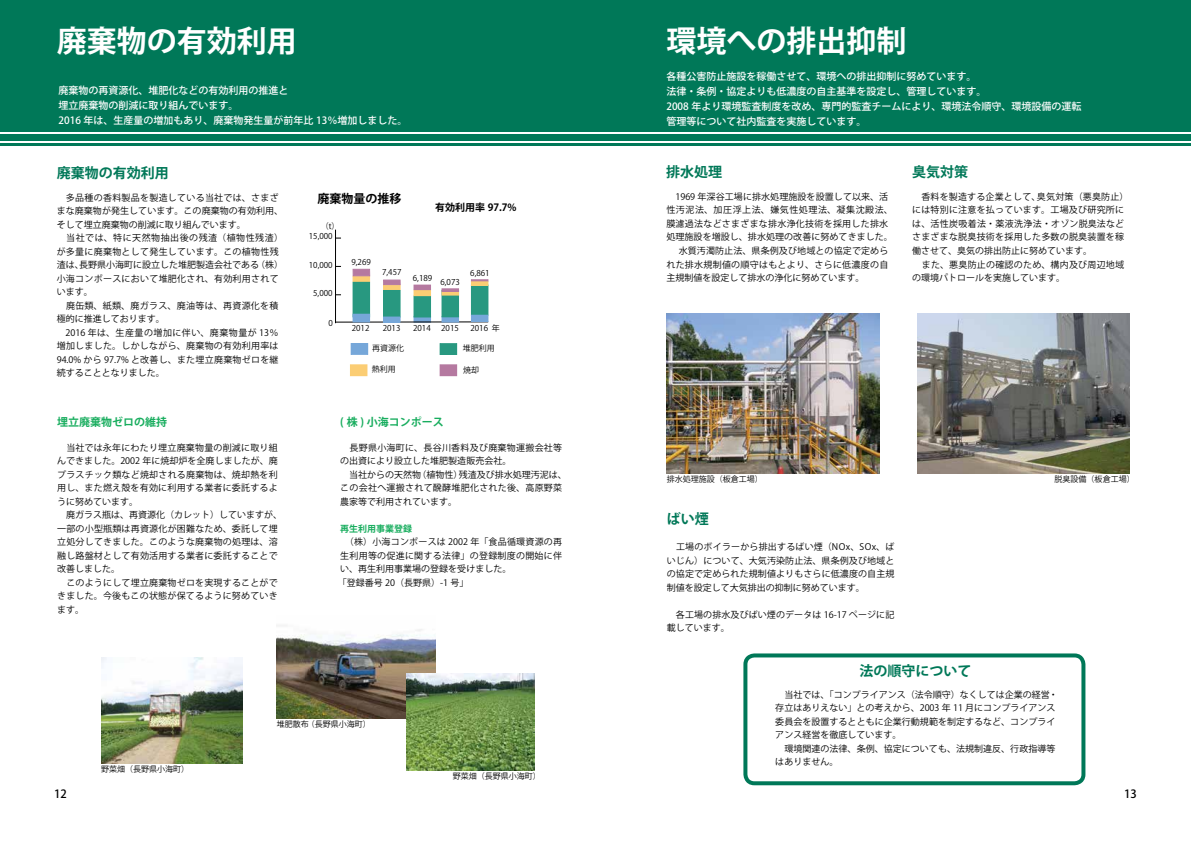
<style>
.page{position:relative;width:1191px;height:842px;background:#fff}
.page>*{position:absolute;margin:0;border:0;box-sizing:border-box;transform-origin:0 0}
.t1{font:700 30px "Koz Go Pro";color:#fff}
.t2{font:700 14px "Koz Go Pro";color:#007858}
.t3{font:700 12px "Koz Go Pro";color:#000}
.t4{font:500 11.3px "Koz Go Pro";color:#000}
.t5{font:700 11px "Koz Go Pro";color:#18ad5e}
.t6{font:500 10px/15px "Koz Go Pro";color:#fff}
.t7{font:700 10px "Koz Go Pro";color:#000}
.t8{font:9px/13.5px "Koz Go Pro";letter-spacing:.02em;color:#000}
.t9{font:9px "Koz Go Pro";color:#000}
.t10{font:9px "Koz Go Pro";letter-spacing:.055em;color:#000}
.t11{font:700 9px "Koz Go Pro";color:#18ad5e}
.t12{font:8px/10.5px "Koz Go Pro";color:#000}
</style>
<div class="page">
<hr style="left:0;top:143px;width:595px;height:3px;background:#007858">
<div style="left:0;top:135px;width:595px;height:6px;background:#007858"></div>
<div style="left:0;top:0;width:595px;height:132px;background:#007858"></div>
<img style="left:277px;top:625px;width:158px;height:93px">
<div style="left:471px;top:279px;width:17px;height:3px;border:1px solid #b579a0"></div>
<div style="left:414px;top:316px;width:16px;height:6px;background:#76a7d9"></div>
<div style="left:414px;top:316px;width:17px;height:6px;border:1px solid #76a7d9"></div>
<div style="left:414px;top:296px;width:16px;height:21px;background:#289880"></div>
<div style="left:414px;top:296px;width:17px;height:21px;border:1px solid #289880"></div>
<div style="left:414px;top:290px;width:16px;height:6px;background:#fbcd74"></div>
<div style="left:414px;top:290px;width:17px;height:6px;border:1px solid #fbcd74"></div>
<div style="left:350px;top:365px;width:17px;height:11px;background:#fbcd74"></div>
<div style="left:440px;top:344px;width:16px;height:10px;background:#289880"></div>
<div style="left:440px;top:343px;width:17px;height:12px;border:1px solid #289880"></div>
<div style="left:351px;top:343px;width:17px;height:11px;background:#76a7d9"></div>
<div style="left:351px;top:343px;width:17px;height:12px;border:1px solid #76a7d9"></div>
<div style="left:440px;top:365px;width:16px;height:11px;background:#b579a0"></div>
<div style="left:440px;top:365px;width:17px;height:11px;border:1px solid #b579a0"></div>
<hr style="left:335px;top:322px;width:153px;height:1px;background:#000">
<hr style="left:335px;top:230px;width:1px;height:93px;background:#000">
<div style="left:414px;top:285px;width:16px;height:5px;background:#b579a0"></div>
<div style="left:471px;top:285px;width:17px;height:30px;background:#289880"></div>
<div style="left:471px;top:285px;width:17px;height:30px;border:1px solid #289880"></div>
<div style="left:471px;top:282px;width:17px;height:4px;border:1px solid #fbcd74"></div>
<div style="left:471px;top:315px;width:17px;height:6px;background:#76a7d9"></div>
<div style="left:471px;top:315px;width:17px;height:7px;border:1px solid #76a7d9"></div>
<svg style="left:353px;top:276px;width:17px;height:6px"></svg>
<div style="left:353px;top:269px;width:17px;height:7px;background:#b579a0"></div>
<div style="left:353px;top:282px;width:16px;height:35px;background:#289880"></div>
<div style="left:353px;top:282px;width:17px;height:35px;border:1px solid #289880"></div>
<div style="left:353px;top:314px;width:16px;height:8px;background:#76a7d9"></div>
<div style="left:383px;top:285px;width:17px;height:5px;background:#fbcd74"></div>
<div style="left:383px;top:280px;width:17px;height:5px;background:#b579a0"></div>
<div style="left:383px;top:290px;width:17px;height:27px;background:#289880"></div>
<div style="left:383px;top:290px;width:17px;height:27px;border:1px solid #289880"></div>
<div style="left:383px;top:317px;width:17px;height:5px;background:#76a7d9"></div>
<div style="left:442px;top:316px;width:16px;height:6px;background:#76a7d9"></div>
<div style="left:442px;top:316px;width:17px;height:6px;border:1px solid #76a7d9"></div>
<div style="left:442px;top:290px;width:16px;height:27px;background:#289880"></div>
<div style="left:442px;top:290px;width:17px;height:27px;border:1px solid #289880"></div>
<div style="left:442px;top:292px;width:17px;height:3px;border:1px solid #fbcd74"></div>
<div style="left:442px;top:289px;width:17px;height:3px;border:1px solid #b579a0"></div>
<img style="left:406px;top:674px;width:128px;height:96px">
<img style="left:101px;top:657px;width:141px;height:106px">
<hr style="left:595px;top:143px;width:596px;height:3px;background:#007858">
<div style="left:595px;top:135px;width:596px;height:6px;background:#007858"></div>
<div style="left:595px;top:0;width:596px;height:132px;background:#007858"></div>
<div style="left:743px;top:653px;width:342px;height:132px;border:4px solid #007858;border-radius:9px"></div>
<img style="left:917px;top:314px;width:212px;height:160px">
<img style="left:667px;top:314px;width:212px;height:159px">
<h1 class="t1" style="left:57px;top:22px;width:241px">廃棄物の有効利用</h1>
<p class="t6" style="left:59px;top:83px;width:350px">廃棄物の再資源化、堆肥化などの有効利用の推進と<br>埋立廃棄物の削減に取り組んでいます。<br>2016 年は、生産量の増加もあり、廃棄物発生量が前年比 13％増加しました。</p>
<h2 class="t2" style="left:57px;top:164px;width:114px">廃棄物の有効利用</h2>
<p class="t8" style="left:57px;top:191px;width:223px">　多品種の香料製品を製造している当社では、さまざ</p>
<p class="t8" style="left:57px;top:204px;width:228px">まな廃棄物が発生しています。この廃棄物の有効利用、</p>
<p class="t9" style="left:57px;top:219px;width:191px">そして埋立廃棄物の削減に取り組んでいます。</p>
<p class="t10" style="left:57px;top:232px;width:228px">　当社では、特に天然物抽出後の残渣（植物性残渣(</p>
<p class="t8" style="left:57px;top:245px;width:223px">が多量に廃棄物として発生しています。この植物性残</p>
<p class="t8" style="left:256px;top:258px;width:28px">（株(</p>
<p class="t9" style="left:79px;top:259px;width:181px">長野県小海町に設立した堆肥製造会社である</p>
<p class="t8" style="left:57px;top:258px;width:223px">渣は、<br>小海コンポースにおいて堆肥化され、有効利用されています。<br>　廃缶類、紙類、廃ガラス、廃油等は、再資源化を積極的に推進しております。<br>　2016 年は、生産量の増加に伴い、廃棄物量が 13％増加しました。しかしながら、廃棄物の有効利用率は<br>94.0% から 97.7% と改善し、また埋立廃棄物ゼロを継続することとなりました。</p>
<h3 class="t3" style="left:317px;top:191px;width:85px">廃棄物量の推移</h3>
<p class="t12" style="left:309px;top:221px;width:32px;text-indent:12px">（ (t<br>15,000</p>
<p class="t12" style="left:309px;top:260px;width:25px">10,000</p>
<p class="t12" style="left:313px;top:288px;width:21px">5,000</p>
<p class="t12" style="left:329px;top:318px;width:6px">0</p>
<p class="t12" style="left:351px;top:257px;width:21px">9,269</p>
<p class="t12" style="left:382px;top:267px;width:21px">7,457</p>
<p class="t12" style="left:352px;top:323px;width:19px">2012</p>
<p class="t12" style="left:383px;top:323px;width:19px">2013</p>
<p class="t12" style="left:372px;top:343px;width:33px">再資源化</p>
<p class="t12" style="left:372px;top:364px;width:25px">熱利用</p>
<p class="t7" style="left:435px;top:201px;width:83px">有効利用率 97.7%</p>
<p class="t12" style="left:413px;top:273px;width:21px">6,189</p>
<p class="t12" style="left:440px;top:277px;width:21px">6,073</p>
<p class="t12" style="left:470px;top:268px;width:21px">6,861</p>
<p class="t12" style="left:413px;top:323px;width:19px">2014</p>
<p class="t12" style="left:441px;top:323px;width:19px">2015</p>
<p class="t12" style="left:492px;top:323px;width:9px">年</p>
<p class="t12" style="left:470px;top:323px;width:19px">2016</p>
<p class="t12" style="left:463px;top:343px;width:33px">堆肥利用</p>
<p class="t12" style="left:463px;top:365px;width:17px">焼却</p>
<p class="t5" style="left:57px;top:415px;width:112px">埋立廃棄物ゼロの維持</p>
<p class="t8" style="left:57px;top:441px;width:226px">　当社では永年にわたり埋立廃棄物量の削減に取り組んできました。2002 年に焼却炉を全廃しましたが、廃プラスチック類など焼却される廃棄物は、焼却熱を利用し、また燃え殻を有効に利用する業者に委託するように努めています。<br>　廃ガラス瓶は、再資源化（カレット）していますが、一部の小型瓶類は再資源化が困難なため、委託して埋立処分してきました。このような廃棄物の処理は、溶融し路盤材として有効活用する業者に委託することで改善しました。<br>　このようにして埋立廃棄物ゼロを実現することができました。今後もこの状態が保てるように努めていきます。</p>
<p class="t5" style="left:340px;top:415px;width:105px">株( ) 小海コンポース</p>
<p class="t8" style="left:340px;top:441px;width:223px">　長野県小海町に、長谷川香料及び廃棄物運搬会社等</p>
<p class="t9" style="left:340px;top:455px;width:172px">の出資により設立した堆肥製造販売会社。</p>
<p class="t9" style="left:459px;top:469px;width:109px">残渣及び排水処理汚泥は、</p>
<p class="t8" style="left:340px;top:468px;width:223px">　当社からの天然物<br>この会社へ運搬されて醗酵堆肥化された後、高原野菜農家等で利用されています。</p>
<p class="t11" style="left:340px;top:523px;width:73px">再生利用事業登録</p>
<p class="t8" style="left:338px;top:536px;width:226px">　（株）小海コンポースは 2002 年「食品循環資源の再生利用等の促進に関する法律」の登録制度の開始に伴い、再生利用事業場の登録を受けました。<br>「登録番号 20（長野県）-1 号「</p>
<p class="t8" style="left:417px;top:468px;width:46px">（植物性）</p>
<p class="t4" style="left:54px;top:787px;width:14px">12</p>
<p class="t12" style="left:101px;top:764px;width:89px">野菜畑（長野県小海町(</p>
<p class="t12" style="left:277px;top:719px;width:33px">堆肥散布</p>
<p class="t12" style="left:307px;top:719px;width:65px">（長野県小海町(</p>
<p class="t12" style="left:453px;top:771px;width:89px">野菜畑（長野県小海町(</p>
<h1 class="t1" style="left:666px;top:22px;width:241px">環境への排出抑制</h1>
<p class="t6" style="left:666px;top:69px;width:416px">各種公害防止施設を稼働させて、環境への排出抑制に努めています。<br>法律・条例・協定よりも低濃度の自主基準を設定し、管理しています。<br>2008 年より環境監査制度を改め、専門的監査チームにより、環境法令順守、環境設備の運転管理等について社内監査を実施しています。</p>
<h2 class="t2" style="left:666px;top:163px;width:57px">排水処理</h2>
<p class="t8" style="left:666px;top:190px;width:228px">　1969 年深谷工場に排水処理施設を設置して以来、活性汚泥法、加圧浮上法、嫌気性処理法、凝集沈殿法、膜濾過法などさまざまな排水浄化技術を採用した排水処理施設を増設し、排水処理の改善に努めてきました。　水質汚濁防止法、県条例及び地域との協定で定められた排水規制値の順守はもとより、さらに低濃度の自主規制値を設定して排水の浄化に努めています。</p>
<h2 class="t2" style="left:912px;top:163px;width:57px">臭気対策</h2>
<p class="t8" style="left:912px;top:190px;width:213px">　香料を製造する企業として、<br>には特別に注意を払っています。工場及び研究所には、活性炭吸着法・薬液洗浄法・オゾン脱臭法などさまざまな脱臭技術を採用した多数の脱臭装置を稼働させて、臭気の排出防止に努めています。</p>
<p class="t8" style="left:912px;top:258px;width:213px;text-indent:10px">また、悪臭防止の確認のため、構内及び周辺地域の環境パトロールを実施しています。</p>
<p class="t8" style="left:1037px;top:190px;width:93px">臭気対策（悪臭防止(</p>
<p class="t12" style="left:667px;top:474px;width:97px">排水処理施設（板倉工場）</p>
<h2 class="t2" style="left:667px;top:510px;width:43px">ばい煙</h2>
<p class="t8" style="left:667px;top:540px;width:229px;text-align:justify">　工場のボイラーから排出するばい煙（NOx、SOx、ばいじん）について、大気汚染防止法、県条例及び地域との協定で定められた規制値よりもさらに低濃度の自主規制値を設定して大気排出の抑制に努めています。</p>
<p class="t8" style="left:667px;top:608px;width:229px">　各工場の排水及びばい煙のデータは 16-17 ページに記載しています。</p>
<p class="t12" style="left:1054px;top:474px;width:81px">脱臭設備（板倉工場(</p>
<h2 class="t2" style="left:859px;top:662px;width:113px">法の順守について</h2>
<p class="t8" style="left:775px;top:688px;width:284px">　当社では、「コンプライアンス（法令順守）なくしては企業の経営・存立はありえない」との考えから、2003 年 11 月にコンプライアンス委員会を設置するとともに企業行動規範を制定するなど、コンプライアンス経営を徹底しています。<br>　環境関連の法律、条例、協定についても、法規制違反、行政指導等はありません。</p>
<p class="t4" style="left:1124px;top:787px;width:14px">13</p>
</div>
